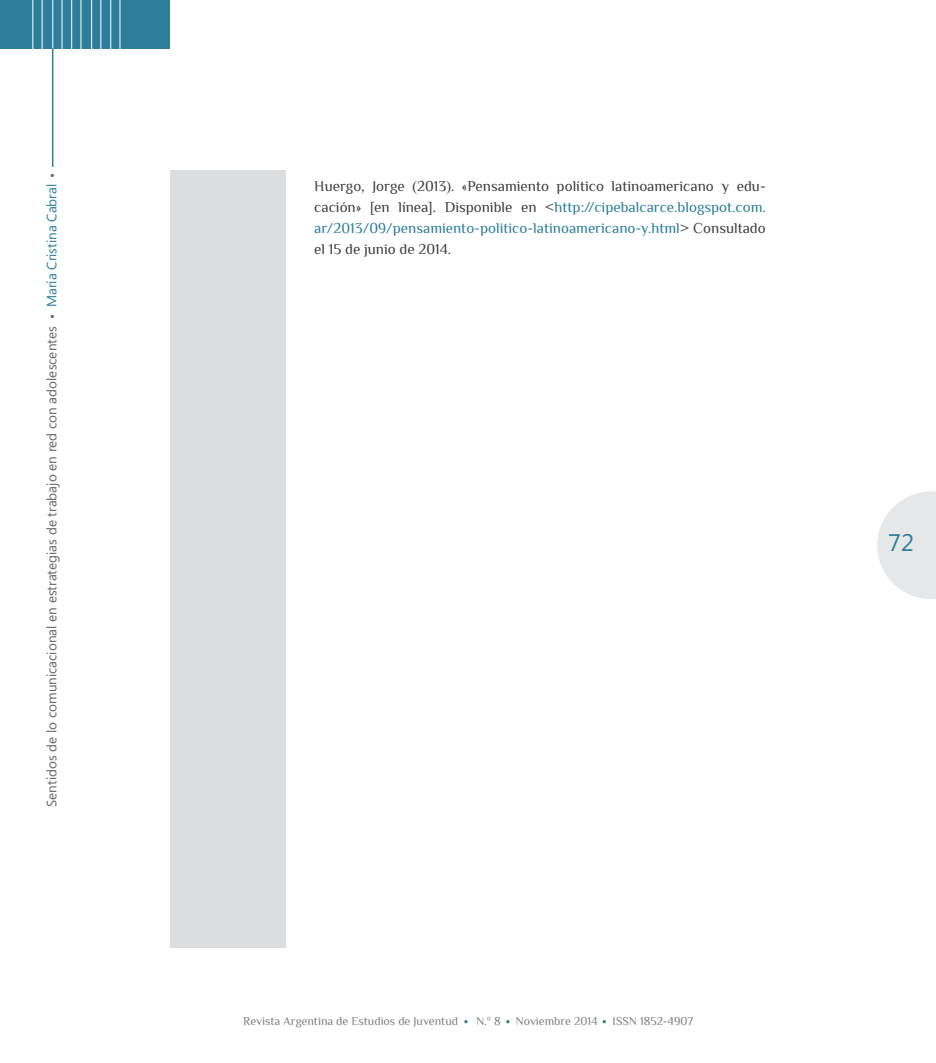
<style>
.page{position:relative;width:936px;height:1063px;background:#fff}
.page>*{position:absolute;margin:0;border:0;box-sizing:border-box;transform-origin:0 0}
.t1{font:24px "Ebrima";color:#2c7e9b}
.tx_biblio{font:15px/21px "Philosopher";color:#3e3e3f;text-align:justify}
.t2{font:13.5px "Ebrima";color:#666}
.t3{font:13.5px "Ebrima";color:#2c7e9b}
.t4{font:13.5px "Philosopher 3";color:#666}
.t5{font:12px "Philosopher";color:#808080}
.s1{color:#2c7e9b}
</style>
<div class="page">
<div style="left:0;top:0;width:170px;height:48px;background:#2c7e9b"></div>
<hr style="left:33px;top:0;width:1px;height:63px;background:#fff">
<hr style="left:110px;top:0;width:1px;height:50px;background:#fff">
<hr style="left:71px;top:0;width:1px;height:63px;background:#fff">
<hr style="left:52px;top:0;width:1px;height:63px;background:#fff">
<hr style="left:91px;top:0;width:1px;height:63px;background:#fff">
<hr style="left:42px;top:0;width:1px;height:63px;background:#fff">
<hr style="left:52px;top:48px;width:1px;height:119px;background:#2c7e9b">
<hr style="left:120px;top:0;width:1px;height:50px;background:#fff">
<hr style="left:81px;top:0;width:1px;height:63px;background:#fff">
<hr style="left:62px;top:0;width:1px;height:63px;background:#fff">
<hr style="left:101px;top:0;width:1px;height:63px;background:#fff">
<svg style="left:877px;top:491px;width:58px;height:108px"></svg>
<div style="left:170px;top:170px;width:115px;height:777px;background:#dcdddf"></div>
<p class="t4" style="left:50px;top:168px;width:6px">•</p>
<p class="t3" style="left:42px;top:307px;width:125px;rotate:-90deg">María Cristina Cabral</p>
<p class="t2" style="left:42px;top:807px;width:482px;rotate:-90deg">Sentidos de lo comunicacional en estrategias de trabajo en red con adolescentes</p>
<p class="t4" style="left:50px;top:309px;width:6px">•</p>
<p class="tx_biblio" style="left:314px;top:176px;width:453px">Huergo, Jorge (2013). «Pensamiento político latinoamericano y edu&shy;cación» [en línea]. Disponible en &lt;<span class="s1">http://cipebalcarce.blogspot.com. ar/2013/09/pensamiento-politico-latinoamericano-y.html</span>&gt; Consultado el 15 de junio de 2014.</p>
<p class="t1" style="left:888px;top:525px;width:27px">72</p>
<p class="t5" style="left:243px;top:1015px;width:216px">Revista Argentina de Estudios de Juventud</p>
<p class="t5" style="left:476px;top:1015px;width:26px">N.º 8</p>
<p class="t5" style="left:515px;top:1015px;width:83px">Noviembre 2014</p>
<p class="t5" style="left:612px;top:1015px;width:82px">ISSN 1852-4907</p>
</div>
